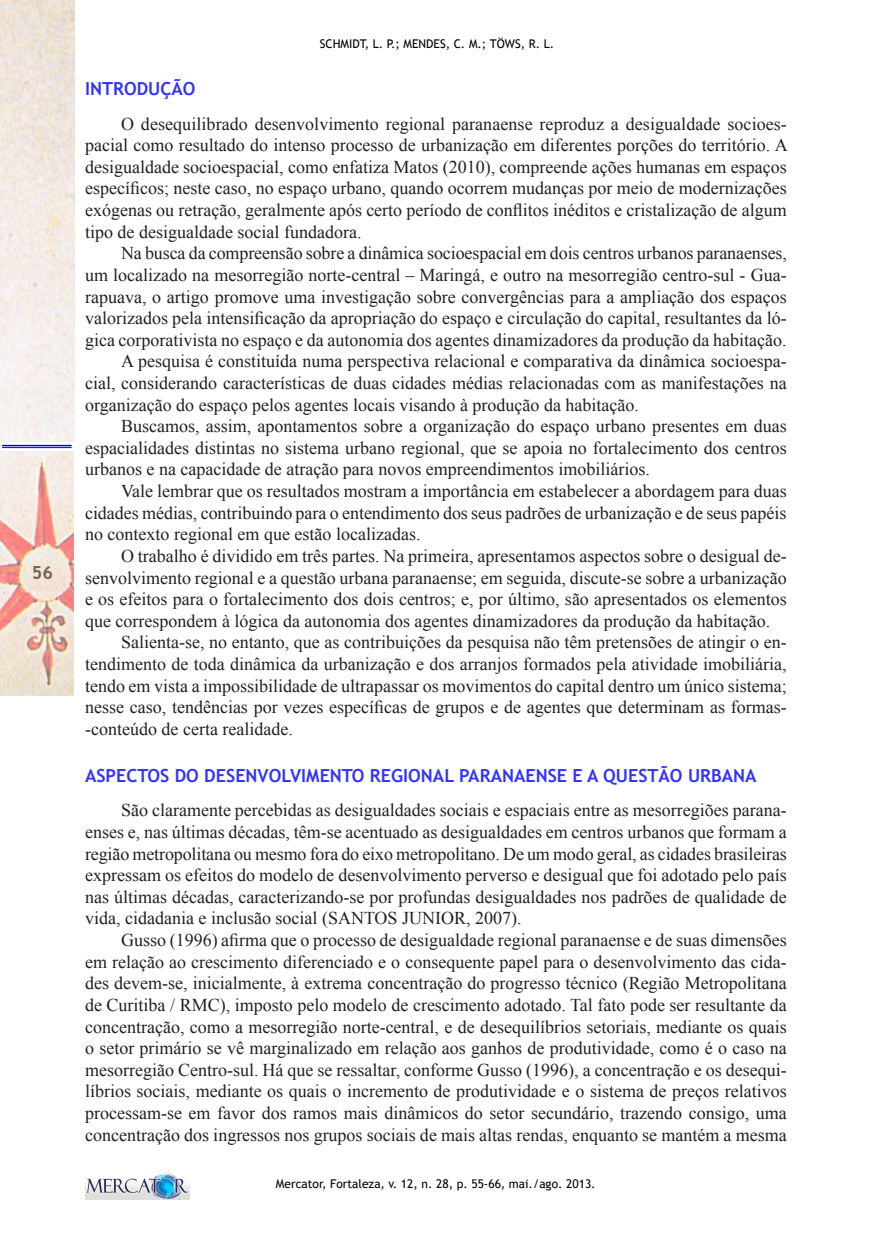
<style>
.page{position:relative;width:893px;height:1234px;background:#fff}
.page>*{position:absolute;margin:0;border:0;box-sizing:border-box;transform-origin:0 0}
.t1{font:18px/21.6px "Times New Roman";color:#231f20;text-align:justify}
.SUBTÍTULO_1{font:700 18px "Trebuchet MS";color:#33f}
.t2{font:700 18px "Trebuchet MS";color:#000}
.t3{font:12px "Trebuchet MS";color:#000}
</style>
<div class="page">
<img style="left:85px;top:1172px;width:105px;height:27px">
<img style="left:0;top:451px;width:74px;height:244px">
<img style="left:0;top:0;width:74px;height:442px">
<hr style="left:2px;top:445px;width:70px;height:1px;background:#00f">
<hr style="left:2px;top:447px;width:70px;height:1px;background:#00f">
<p class="t2" style="left:32px;top:561px;width:23px">56</p>
<p class="t3" style="left:320px;top:37px;width:236px">SCHMIDT, L. P.; MENDES, C. M.; TÖWS, R. L.</p>
<p class="SUBTÍTULO_1" style="left:85px;top:77px;width:112px">INTRODUÇÃO</p>
<p class="t1" style="left:85px;top:112px;width:704px;text-indent:36px">O desequilibrado desenvolvimento regional paranaense reproduz a desigualdade socioes&shy;pacial como resultado do intenso processo de urbanização em diferentes porções do território. A desigualdade socioespacial, como enfatiza Matos (2010), compreende ações humanas em espaços específicos; neste caso, no espaço urbano, quando ocorrem mudanças por meio de modernizações exógenas ou retração, geralmente após certo período de conflitos inéditos e cristalização de algum tipo de desigualdade social fundadora.</p>
<p class="t1" style="left:85px;top:242px;width:703px;text-indent:36px">Na busca da compreensão sobre a dinâmica socioespacial em dois centros urbanos paranaenses, um localizado na mesorregião norte-central – Maringá, e outro na mesorregião centro-sul - Gua&shy;rapuava, o artigo promove uma investigação sobre convergências para a ampliação dos espaços valorizados pela intensificação da apropriação do espaço e circulação do capital, resultantes da ló&shy;gica corporativista no espaço e da autonomia dos agentes dinamizadores da produção da habitação.</p>
<p class="t1" style="left:85px;top:350px;width:703px;text-indent:36px">A pesquisa é constituída numa perspectiva relacional e comparativa da dinâmica socioespa&shy;cial, considerando características de duas cidades médias relacionadas com as manifestações na organização do espaço pelos agentes locais visando à produção da habitação.</p>
<p class="t1" style="left:85px;top:415px;width:703px;text-indent:36px">Buscamos, assim, apontamentos sobre a organização do espaço urbano presentes em duas espacialidades distintas no sistema urbano regional, que se apoia no fortalecimento dos centros urbanos e na capacidade de atração para novos empreendimentos imobiliários.</p>
<p class="t1" style="left:85px;top:480px;width:703px;text-indent:36px">Vale lembrar que os resultados mostram a importância em estabelecer a abordagem para duas cidades médias, contribuindo para o entendimento dos seus padrões de urbanização e de seus papéis no contexto regional em que estão localizadas.</p>
<p class="t1" style="left:85px;top:544px;width:703px;text-indent:36px">O trabalho é dividido em três partes. Na primeira, apresentamos aspectos sobre o desigual de&shy;senvolvimento regional e a questão urbana paranaense; em seguida, discute-se sobre a urbanização e os efeitos para o fortalecimento dos dois centros; e, por último, são apresentados os elementos que correspondem à lógica da autonomia dos agentes dinamizadores da produção da habitação.</p>
<p class="t1" style="left:85px;top:631px;width:703px;text-indent:36px">Salienta-se, no entanto, que as contribuições da pesquisa não têm pretensões de atingir o en&shy;tendimento de toda dinâmica da urbanização e dos arranjos formados pela atividade imobiliária, tendo em vista a impossibilidade de ultrapassar os movimentos do capital dentro um único sistema; nesse caso, tendências por vezes específicas de grupos e de agentes que determinam as formas--conteúdo de certa realidade.</p>
<p class="SUBTÍTULO_1" style="left:85px;top:764px;width:673px">ASPECTOS DO DESENVOLVIMENTO REGIONAL PARANAENSE E A QUESTÃO URBANA</p>
<p class="t1" style="left:85px;top:799px;width:703px;text-indent:36px">São claramente percebidas as desigualdades sociais e espaciais entre as mesorregiões parana&shy;enses e, nas últimas décadas, têm-se acentuado as desigualdades em centros urbanos que formam a região metropolitana ou mesmo fora do eixo metropolitano. De um modo geral, as cidades brasileiras expressam os efeitos do modelo de desenvolvimento perverso e desigual que foi adotado pelo país nas últimas décadas, caracterizando-se por profundas desigualdades nos padrões de qualidade de vida, cidadania e inclusão social (SANTOS JUNIOR, 2007).</p>
<p class="t1" style="left:85px;top:928px;width:703px;text-indent:36px">Gusso (1996) afirma que o processo de desigualdade regional paranaense e de suas dimensões em relação ao crescimento diferenciado e o consequente papel para o desenvolvimento das cida&shy;des devem-se, inicialmente, à extrema concentração do progresso técnico (Região Metropolitana de Curitiba / RMC), imposto pelo modelo de crescimento adotado. Tal fato pode ser resultante da concentração, como a mesorregião norte-central, e de desequilíbrios setoriais, mediante os quais o setor primário se vê marginalizado em relação aos ganhos de produtividade, como é o caso na mesorregião Centro-sul. Há que se ressaltar, conforme Gusso (1996), a concentração e os desequi&shy;líbrios sociais, mediante os quais o incremento de produtividade e o sistema de preços relativos processam-se em favor dos ramos mais dinâmicos do setor secundário, trazendo consigo, uma concentração dos ingressos nos grupos sociais de mais altas rendas, enquanto se mantém a mesma</p>
<p class="t3" style="left:276px;top:1176px;width:321px">Mercator, Fortaleza, v. 12, n. 28, p. 55-66, mai./ago. 2013.</p>
</div>
